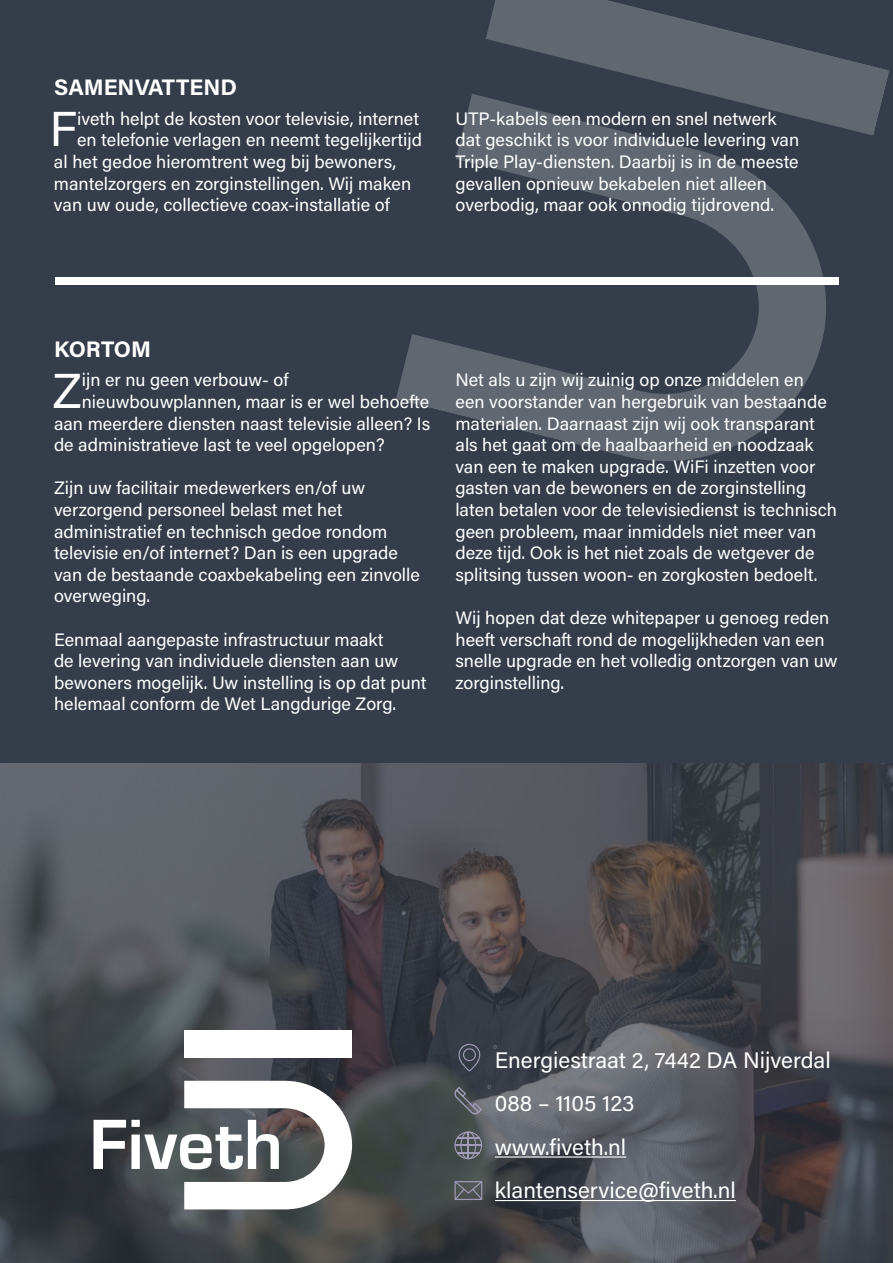
<style>
.page{position:relative;width:893px;height:1263px;background:#fff}
.page>*{position:absolute;margin:0;border:0;box-sizing:border-box;transform-origin:0 0}
.t1{font:49.05px "Acumin Pro";color:#fff}
.t2{font:22.5px/43.5px "Acumin Pro";color:#fff}
.t3{font:700 22.5px "Acumin Pro";color:#fff}
.t4{font:18px/21.6px "Acumin Pro";color:#fff}
</style>
<div class="page">
<div style="left:0;top:0;width:893px;height:763px;background:#353d4a"></div>
<img style="left:0;top:763px;width:893px;height:500px">
<svg style="left:396px;top:91px;width:447px;height:387px;fill:#353d4a"></svg>
<svg style="left:475px;top:0;width:415px;height:136px;fill:#616771"></svg>
<hr style="left:495px;top:1156px;width:131px;height:1px;background:#fff">
<hr style="left:495px;top:1200px;width:241px;height:1px;background:#fff">
<svg style="left:459px;top:1044px;width:21px;height:27px"></svg>
<svg style="left:454px;top:1086px;width:28px;height:28px"></svg>
<svg style="left:455px;top:1181px;width:27px;height:19px"></svg>
<svg style="left:454px;top:1131px;width:28px;height:28px"></svg>
<svg style="left:94px;top:1081px;width:258px;height:128px"></svg>
<div style="left:184px;top:1030px;width:168px;height:28px;background:#fff"></div>
<div style="left:55px;top:277px;width:783px;height:7px;background:#fff"></div>
<p class="t3" style="left:54px;top:72px;width:184px">SAMENVATTEND</p>
<h1 class="t1" style="left:49px;top:95px;width:29px">F</h1>
<p class="t4" style="left:77px;top:107px;width:343px">iveth helpt de kosten voor televisie, internet</p>
<p class="t4" style="left:77px;top:129px;width:346px">en telefonie verlagen en neemt tegelijkertijd</p>
<p class="t4" style="left:54px;top:150px;width:344px">al het gedoe hieromtrent weg bij bewoners,</p>
<p class="t4" style="left:54px;top:172px;width:359px">mantelzorgers en zorginstellingen. Wij maken</p>
<p class="t4" style="left:54px;top:193px;width:337px">van uw oude, collectieve coax-installatie of</p>
<p class="t4" style="left:455px;top:107px;width:345px">UTP-kabels een modern en snel netwerk dat geschikt is voor individuele levering van Triple Play-diensten. Daarbij is in de meeste gevallen opnieuw bekabelen niet alleen overbodig, maar ook onnodig tijdrovend.</p>
<p class="t3" style="left:54px;top:333px;width:98px">KORTOM</p>
<h1 class="t1" style="left:53px;top:357px;width:31px">Z</h1>
<p class="t4" style="left:82px;top:369px;width:208px">ijn er nu geen verbouw- of</p>
<p class="t4" style="left:82px;top:390px;width:349px">nieuwbouwplannen, maar is er wel behoefte</p>
<p class="t4" style="left:54px;top:412px;width:378px">aan meerdere diensten naast televisie alleen? Is</p>
<p class="t4" style="left:54px;top:433px;width:332px">de administratieve last te veel opgelopen?</p>
<p class="t4" style="left:54px;top:477px;width:367px">Zijn uw facilitair medewerkers en/of uw verzorgend personeel belast met het administratief en technisch gedoe rondom televisie en/of internet? Dan is een upgrade van de bestaande coaxbekabeling een zinvolle overweging.</p>
<p class="t4" style="left:54px;top:628px;width:374px">Eenmaal aangepaste infrastructuur maakt<br>de levering van individuele diensten aan uw bewoners mogelijk. Uw instelling is op dat punt helemaal conform de Wet Langdurige Zorg.</p>
<p class="t4" style="left:455px;top:369px;width:383px">Net als u zijn wij zuinig op onze middelen en een voorstander van hergebruik van bestaande materialen. Daarnaast zijn wij ook transparant als het gaat om de haalbaarheid en noodzaak van een te maken upgrade. WiFi inzetten voor gasten van de bewoners en de zorginstelling laten betalen voor de televisiedienst is technisch geen probleem, maar inmiddels niet meer van deze tijd. Ook is het niet zoals de wetgever de splitsing tussen woon- en zorgkosten bedoelt.</p>
<p class="t4" style="left:455px;top:606px;width:384px">Wij hopen dat deze whitepaper u genoeg reden heeft verschaft rond de mogelijkheden van een snelle upgrade en het volledig ontzorgen van uw zorginstelling.</p>
<p class="t2" style="left:495px;top:1037px;width:337px">Energiestraat 2, 7442 DA Nijverdal<br>088 – 1105 123<br>www.fiveth.nl klantenservice@fiveth.nl</p>
</div>
